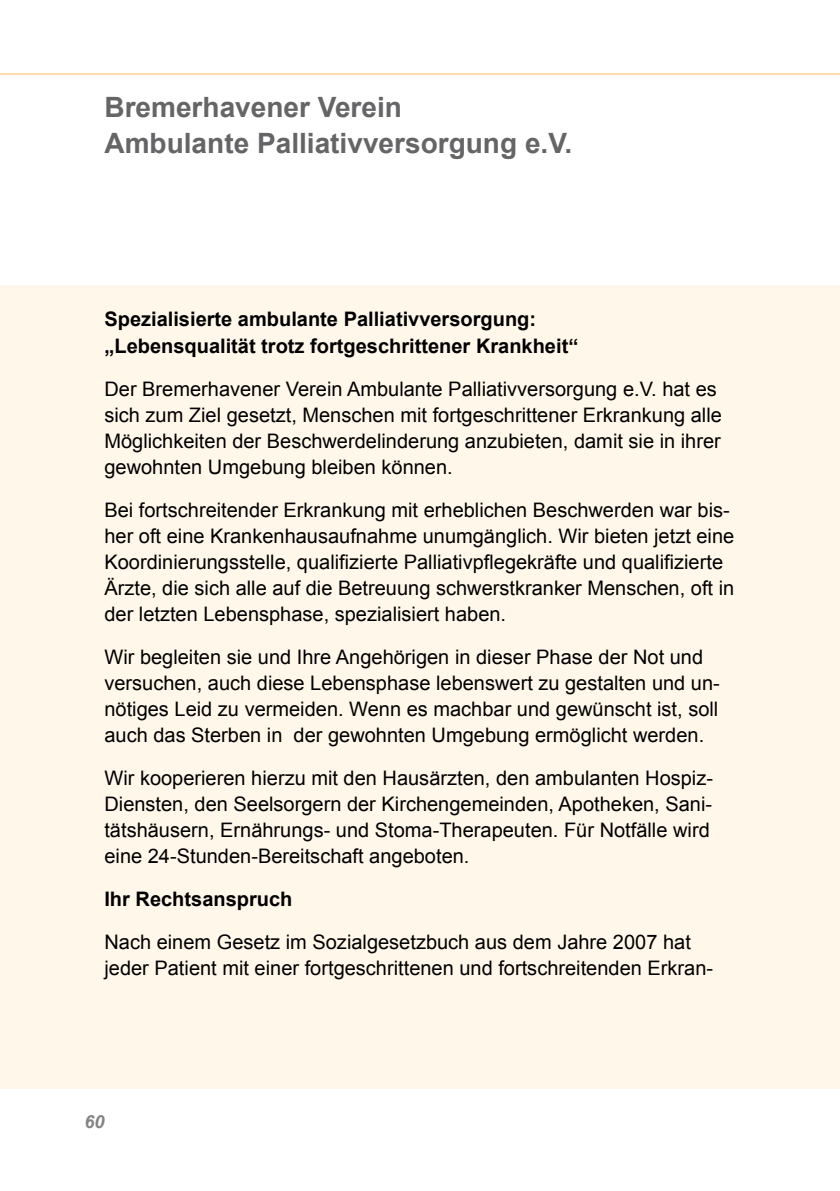
<style>
.page{position:relative;width:840px;height:1191px;background:#fff}
.page>*{position:absolute;margin:0;border:0;box-sizing:border-box;transform-origin:0 0}
.t1{font:700 28px/36px "Arial";color:#656567}
.t2{font:20px/26px "Arial";color:#000}
.t3{font:700 20px/26px "Arial";color:#000}
.t4{font:italic 700 18px "Arial";color:#828385}
</style>
<div class="page">
<div style="left:0;top:285px;width:839px;height:804px;background:#fff7ea"></div>
<hr style="left:0;top:73px;width:839px;height:1px;background:#f7bc4f">
<h1 class="t1" style="left:104px;top:90px;width:469px">Bremerhavener Verein<br>Ambulante Palliativversorgung e.V.</h1>
<p class="t3" style="left:104px;top:307px;width:475px">Spezialisierte ambulante Palliativversorgung: „Lebensqualität trotz fortgeschrittener Krankheit“</p>
<p class="t2" style="left:104px;top:376px;width:618px">Der Bremerhavener Verein Ambulante Palliativversorgung e.V. hat es sich zum Ziel gesetzt, Menschen mit fortgeschrittener Erkrankung alle Möglichkeiten der Beschwerdelinderung anzubieten, damit sie in ihrer gewohnten Umgebung bleiben können.</p>
<p class="t2" style="left:104px;top:497px;width:631px">Bei fortschreitender Erkrankung mit erheblichen Beschwerden war bis&shy;her oft eine Krankenhausaufnahme unumgänglich. Wir bieten jetzt eine Koordinierungsstelle, qualifizierte Palliativpflegekräfte und qualifizierte Ärzte, die sich alle auf die Betreuung schwerstkranker Menschen, oft in der letzten Lebensphase, spezialisiert haben.</p>
<p class="t2" style="left:104px;top:644px;width:616px">Wir begleiten sie und Ihre Angehörigen in dieser Phase der Not und versuchen, auch diese Lebensphase lebenswert zu gestalten und un&shy;nötiges Leid zu vermeiden. Wenn es machbar und gewünscht ist, soll auch das Sterben in der gewohnten Umgebung ermöglicht werden.</p>
<p class="t2" style="left:104px;top:765px;width:609px">Wir kooperieren hierzu mit den Hausärzten, den ambulanten Hospiz-Diensten, den Seelsorgern der Kirchengemeinden, Apotheken, Sani&shy;tätshäusern, Ernährungs- und Stoma-Therapeuten. Für Notfälle wird eine 24-Stunden-Bereitschaft angeboten.</p>
<p class="t3" style="left:104px;top:886px;width:189px">Ihr Rechtsanspruch</p>
<p class="t2" style="left:104px;top:929px;width:610px">Nach einem Gesetz im Sozialgesetzbuch aus dem Jahre 2007 hat jeder Patient mit einer fortgeschrittenen und fortschreitenden Erkran-</p>
<p class="t4" style="left:84px;top:1109px;width:22px">60</p>
</div>
